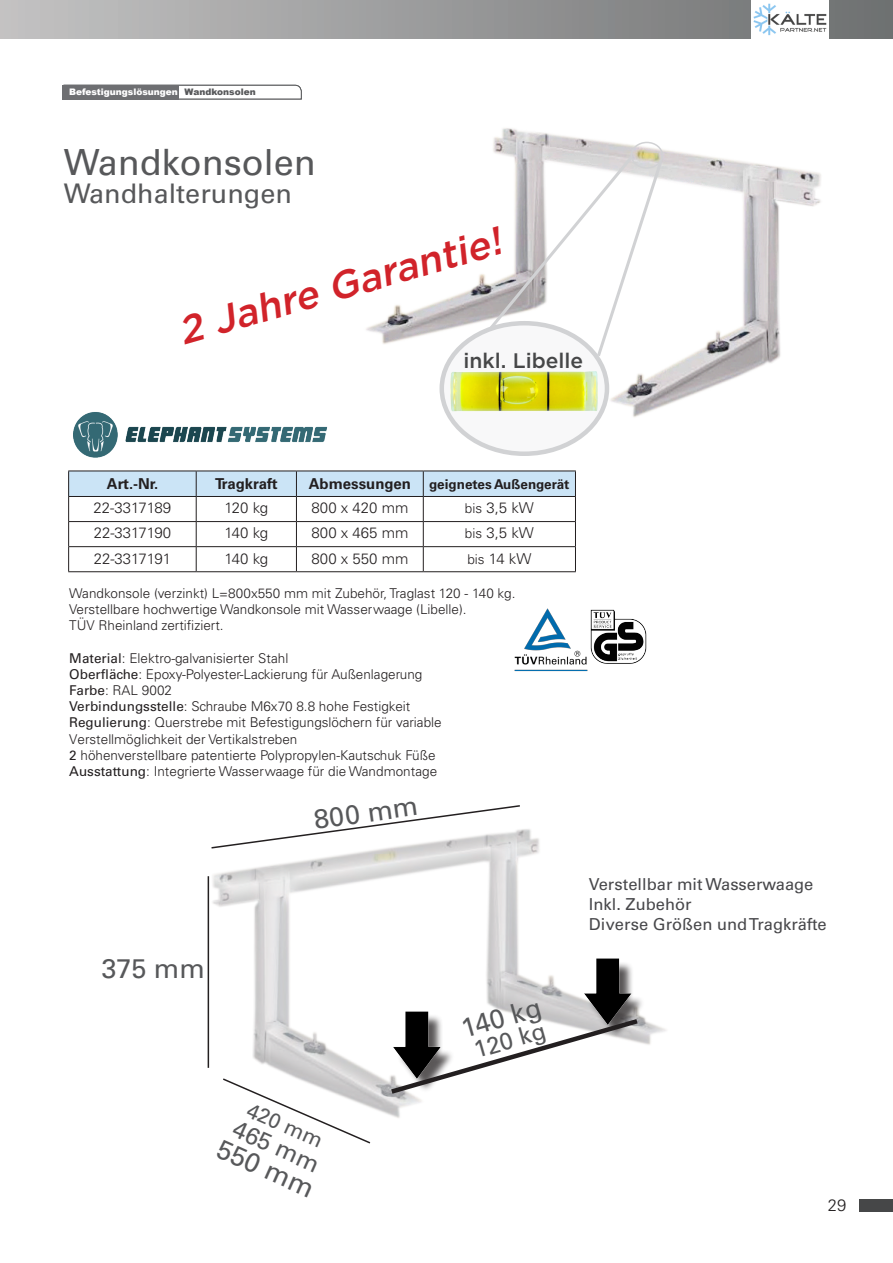
<style>
.page{position:relative;width:893px;height:1263px;background:#fff}
.page>*{position:absolute;margin:0;border:0;box-sizing:border-box;transform-origin:0 0}
.t1{font:italic 500 39px "Gotham";color:#d1232a}
.t2{font:36px "Univers LT Std";color:#57585a}
.t3{font:27px "Univers LT Std";color:#57585a}
.t4{font:24px "Univers LT Std";color:#57585a}
.t5{font:500 21px "Gotham";color:#464748}
.t6{font:21px "Univers LT Std";color:#57585a}
.t7{font:16.5px "Univers LT Std";color:#47474a}
.t8{font:300 16.5px "Univers LT Std";color:#231f20}
.t9{font:300 15px "Univers LT Std";color:#231f20}
.t10{font:700 15px "Univers LT Std";color:#231f20}
.t11{font:300 13.5px/16.2px "Univers LT Std";color:#231f20}
.t12{font:700 13.5px "Univers LT Std";color:#231f20}
.t13{font:900 9px "Arial";color:#fff}
.t14{font:900 9px "Arial";color:#57585a}
.t15{font:700 9px "Univers LT Std";color:#fff}
.s1{font-family:"Univers LT Std";font-weight:700;color:#57585a}
.s2{font-size:13.5px}
.s3{font-weight:400}
</style>
<div class="page">
<div style="left:0;top:0;width:893px;height:38px;background:linear-gradient(to right,#c3c2c3,#6d7070)"></div>
<div style="left:859px;top:1199px;width:34px;height:13px;background:#464748"></div>
<img style="left:752px;top:0;width:77px;height:38px">
<svg style="left:179px;top:85px;width:123px;height:14px"></svg>
<div style="left:63px;top:85px;width:116px;height:14px;background:#6e6f72"></div>
<img style="left:366px;top:128px;width:455px;height:290px">
<img style="left:590px;top:609px;width:57px;height:55px">
<div style="left:631px;top:142px;width:32px;height:27px;border:2px solid #d1d2d4;border-radius:50%"></div>
<div style="left:442px;top:323px;width:165px;height:131px;background:#f8f8f9;border-radius:50%"></div>
<div style="left:439px;top:321px;width:170px;height:135px;border:4px solid #d1d2d4;border-radius:50%"></div>
<svg style="left:487px;top:153px;width:178px;height:207px"></svg>
<img style="left:450px;top:371px;width:148px;height:40px">
<img style="left:73px;top:412px;width:255px;height:46px">
<div style="left:68px;top:471px;width:507px;height:25px;background:#cbe4f6"></div>
<hr style="left:68px;top:471px;width:128px;height:1px;background:#231f20">
<hr style="left:196px;top:471px;width:100px;height:1px;background:#231f20">
<hr style="left:296px;top:471px;width:127px;height:1px;background:#231f20">
<hr style="left:423px;top:471px;width:153px;height:1px;background:#231f20">
<hr style="left:68px;top:496px;width:128px;height:1px;background:#231f20">
<hr style="left:196px;top:496px;width:100px;height:1px;background:#231f20">
<hr style="left:296px;top:496px;width:127px;height:1px;background:#231f20">
<hr style="left:423px;top:496px;width:153px;height:1px;background:#231f20">
<hr style="left:68px;top:521px;width:128px;height:1px;background:#231f20">
<hr style="left:196px;top:521px;width:100px;height:1px;background:#231f20">
<hr style="left:296px;top:521px;width:127px;height:1px;background:#231f20">
<hr style="left:423px;top:521px;width:153px;height:1px;background:#231f20">
<hr style="left:68px;top:546px;width:128px;height:1px;background:#231f20">
<svg style="left:68px;top:471px;width:1px;height:100px"></svg>
<hr style="left:196px;top:546px;width:100px;height:1px;background:#231f20">
<svg style="left:196px;top:471px;width:1px;height:100px"></svg>
<hr style="left:296px;top:546px;width:127px;height:1px;background:#231f20">
<svg style="left:296px;top:471px;width:1px;height:100px"></svg>
<hr style="left:423px;top:546px;width:153px;height:1px;background:#231f20">
<svg style="left:423px;top:471px;width:1px;height:100px"></svg>
<svg style="left:575px;top:471px;width:1px;height:100px"></svg>
<hr style="left:68px;top:571px;width:128px;height:1px;background:#231f20">
<hr style="left:196px;top:571px;width:100px;height:1px;background:#231f20">
<hr style="left:296px;top:571px;width:127px;height:1px;background:#231f20">
<hr style="left:423px;top:571px;width:153px;height:1px;background:#231f20">
<img style="left:514px;top:608px;width:74px;height:64px">
<div style="left:209px;top:827px;width:462px;height:294px;background:#231f20;opacity:.4"></div>
<svg style="left:210px;top:805px;width:311px;height:44px"></svg>
<hr style="left:208px;top:876px;width:1px;height:192px;background:#231f20">
<svg style="left:221px;top:1077px;width:151px;height:67px"></svg>
<img style="left:391px;top:1010px;width:51px;height:6px">
<svg style="left:386px;top:1016px;width:257px;height:81px"></svg>
<div style="left:587px;top:961px;width:58px;height:77px;background:#231f20;opacity:.75"></div>
<img style="left:582px;top:957px;width:51px;height:71px">
<p class="t13" style="left:69px;top:85px;width:190px">Befestigungslösungen <span class="s1">Reinigungsmittel</span></p>
<p class="t14" style="left:185px;top:85px;width:73px">Wandkonsolen</p>
<p class="t15" style="left:69px;top:88px;width:36px">CHEMIE</p>
<p class="t2" style="left:64px;top:141px;width:254px">Wandkonsolen</p>
<p class="t3" style="left:64px;top:178px;width:230px">Wandhalterungen</p>
<p class="t1" style="left:172px;top:307px;width:335px;rotate:-16deg">2 Jahre Garantie!</p>
<p class="t5" style="left:463px;top:347px;width:121px">inkl. Libelle</p>
<p class="t10" style="left:107px;top:475px;width:53px">Art.-Nr.</p>
<p class="t10" style="left:215px;top:475px;width:64px">Tragkraft</p>
<p class="t10" style="left:309px;top:475px;width:104px">Abmessungen</p>
<p class="t12" style="left:429px;top:476px;width:142px">geignetes Außengerät</p>
<p class="t9" style="left:94px;top:499px;width:79px">22-3317189</p>
<p class="t9" style="left:224px;top:499px;width:45px">120 kg</p>
<p class="t9" style="left:311px;top:499px;width:99px">800 x 420 mm</p>
<p class="t9" style="left:465px;top:499px;width:70px"><span class="s2">bis</span> 3,5 kW</p>
<p class="t9" style="left:94px;top:524px;width:79px">22-3317190</p>
<p class="t9" style="left:224px;top:524px;width:45px">140 kg</p>
<p class="t9" style="left:311px;top:524px;width:99px">800 x 465 mm</p>
<p class="t9" style="left:465px;top:524px;width:70px"><span class="s2">bis</span> 3,5 kW</p>
<p class="t9" style="left:94px;top:549px;width:79px">22-3317191</p>
<p class="t9" style="left:224px;top:549px;width:45px">140 kg</p>
<p class="t9" style="left:311px;top:549px;width:99px">800 x 550 mm</p>
<p class="t9" style="left:467px;top:549px;width:66px"><span class="s2">bis</span> 14 kW</p>
<p class="t11" style="left:69px;top:585px;width:448px">Wandkonsole (verzinkt) L=800x550 mm mit Zubehör, Traglast 120 - 140 kg.</p>
<p class="t11" style="left:69px;top:601px;width:399px">Verstellbare hochwertige Wandkonsole mit Wasserwaage (Libelle).<br>TÜV Rheinland zertifiziert.</p>
<p class="t11" style="left:69px;top:650px;width:221px"><span class="s3">Material</span>: Elektro-galvanisierter Stahl</p>
<p class="t11" style="left:69px;top:666px;width:355px"><span class="s3">Oberfläche</span>: Epoxy-Polyester-Lackierung für Außenlagerung</p>
<p class="t11" style="left:69px;top:682px;width:104px"><span class="s3">Farbe</span>: RAL 9002</p>
<p class="t11" style="left:69px;top:698px;width:343px"><span class="s3">Verbindungsstelle</span>: Schraube M6x70 8.8 hohe Festigkeit</p>
<p class="t11" style="left:69px;top:714px;width:374px"><span class="s3">Regulierung</span>: Querstrebe mit Befestigungslöchern für variable</p>
<p class="t11" style="left:69px;top:731px;width:230px">Verstellmöglichkeit der Vertikalstreben</p>
<p class="t11" style="left:69px;top:747px;width:368px"><span class="s3">2</span> höhenverstellbare patentierte Polypropylen-Kautschuk Füße</p>
<p class="t11" style="left:69px;top:763px;width:369px"><span class="s3">Ausstattung</span>: Integrierte Wasserwaage für die Wandmontage</p>
<p class="t3" style="left:312px;top:804px;width:106px;rotate:-8deg">800 mm</p>
<p class="t3" style="left:101px;top:952px;width:105px">375 mm</p>
<p class="t6" style="left:253px;top:1097px;width:82px;rotate:24deg">420 mm</p>
<p class="t4" style="left:240px;top:1114px;width:94px;rotate:24deg">465 mm</p>
<p class="t3" style="left:225px;top:1132px;width:105px;rotate:24deg">550 mm</p>
<p class="t3" style="left:457px;top:1014px;width:84px;rotate:-16deg">140 kg</p>
<p class="t4" style="left:471px;top:1036px;width:75px;rotate:-16deg">120 kg</p>
<p class="t7" style="left:589px;top:874px;width:226px">Verstellbar mit Wasserwaage</p>
<p class="t7" style="left:589px;top:894px;width:104px">Inkl. Zubehör</p>
<p class="t7" style="left:589px;top:914px;width:239px">Diverse Größen und Tragkräfte</p>
<p class="t8" style="left:828px;top:1195px;width:20px">29</p>
</div>
